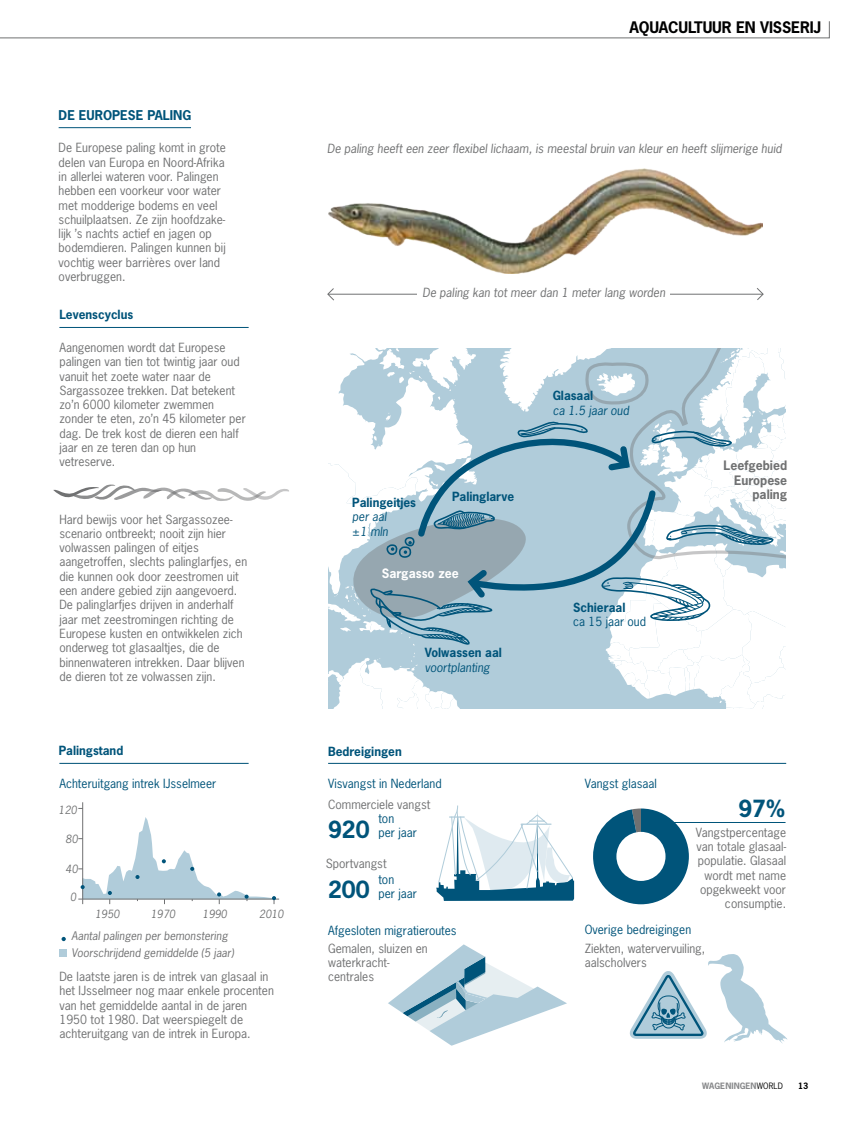
<style>
.page{position:relative;width:851px;height:1127px;background:#fff}
.page>*{position:absolute;margin:0;border:0;box-sizing:border-box;transform-origin:0 0}
.t1{font:700 22.2px "News Gothic Std";color:#00547a}
.t2{font:700 15px "News Gothic Std";letter-spacing:-.01em;color:#000}
.t3{font:700 12.75px "News Gothic Std";color:#00547a}
.t4{font:700 12.3px/14.7px "News Gothic Std";color:#707172;text-align:right}
.t5{font:700 12.3px "News Gothic Std";color:#fff}
.t6{font:11.85px/14.2px "News Gothic Std";color:#707172}
.t7{font:11.85px/14.2px "News Gothic Std";color:#00547a}
.t8{font:italic 11.85px "News Gothic Std";color:#707172}
.t9{font:700 11.85px "News Gothic Std";color:#00547a}
.t10{font:italic 11.85px/14.2px "News Gothic Std";color:#00547a}
.t11{font:italic 11.1px/16.4px "News Gothic Std";color:#707172}
.t12{font:italic 10.65px "News Gothic Std";color:#707172}
.t13{font:700 8.25px "News Gothic Std";letter-spacing:.01em;color:#87888a}
.t14{font:700 8.25px "News Gothic Std";color:#000}
.s1{font-style:normal}
.s2{font-weight:700;font-size:22.2px}
.s3{font-weight:400;color:#000}
</style>
<div class="page">
<hr style="left:328px;top:294px;width:435px;height:1px;background:#707172">
<svg style="left:327px;top:288px;width:8px;height:13px"></svg>
<div style="left:417px;top:286px;width:252px;height:16px;background:#fff"></div>
<hr style="left:78px;top:899px;width:201px;height:1px;background:#707172">
<hr style="left:82px;top:802px;width:1px;height:97px;background:#707172">
<svg style="left:78px;top:817px;width:198px;height:87px"></svg>
<svg style="left:593px;top:808px;width:95px;height:96px"></svg>
<div style="left:616px;top:832px;width:49px;height:49px;background:#fff;border-radius:50%"></div>
<svg style="left:436px;top:805px;width:138px;height:96px"></svg>
<svg style="left:388px;top:944px;width:179px;height:102px"></svg>
<hr style="left:659px;top:822px;width:126px;height:1px;background:#00547a">
<svg style="left:629px;top:954px;width:158px;height:89px"></svg>
<svg style="left:62px;top:937px;width:4px;height:4px"></svg>
<div style="left:59px;top:949px;width:8px;height:7px;background:#b0ccda"></div>
<svg style="left:328px;top:348px;width:457px;height:361px"></svg>
<svg style="left:53px;top:484px;width:236px;height:17px"></svg>
<img style="left:328px;top:168px;width:434px;height:105px">
<svg style="left:755px;top:288px;width:9px;height:12px"></svg>
<hr style="left:59px;top:327px;width:189px;height:1px;background:#00547a">
<hr style="left:59px;top:763px;width:189px;height:1px;background:#00547a">
<hr style="left:328px;top:763px;width:458px;height:1px;background:#00547a">
<hr style="left:59px;top:127px;width:132px;height:1px;background:#00547a">
<svg style="left:0;top:21px;width:830px;height:18px"></svg>
<p class="t3" style="left:59px;top:106px;width:134px">DE EUROPESE PALING</p>
<p class="t6" style="left:59px;top:141px;width:169px">De Europese paling komt in grote delen van Europa en Noord-Afrika in allerlei wateren voor. Palingen hebben een voorkeur voor water met modderige bodems en veel schuilplaatsen. Ze zijn hoofdzake&shy;lijk ’s nachts actief en jagen op bodemdieren. Palingen kunnen bij vochtig weer barrières over land overbruggen.</p>
<p class="t9" style="left:59px;top:307px;width:75px">Levenscyclus</p>
<p class="t6" style="left:59px;top:340px;width:188px">Aangenomen wordt dat Europese palingen van tien tot twintig jaar oud vanuit het zoete water naar de<br>Sargassozee trekken. Dat betekent zo’n 6000 kilometer zwemmen zonder te eten, zo’n 45 kilometer per dag. De trek kost de dieren een half jaar en ze teren dan op hun vetreserve.</p>
<p class="t6" style="left:59px;top:512px;width:189px">Hard bewijs voor het Sargassozee&shy;scenario ontbreekt; nooit zijn hier volwassen palingen of eitjes aangetroffen, slechts palinglarfjes, en die kunnen ook door zeestromen uit een andere gebied zijn aangevoerd.<br>De palinglarfjes drijven in anderhalf jaar met zeestromingen richting de Europese kusten en ontwikkelen zich onderweg tot glasaaltjes, die de binnenwateren intrekken. Daar blijven de dieren tot ze volwassen zijn.</p>
<p class="t2" style="left:629px;top:17px;width:84px">Aquacu ltuur</p>
<p class="t2" style="left:736px;top:17px;width:83px">en visserij</p>
<p class="t8" style="left:327px;top:141px;width:456px">De paling heeft een zeer flexibel lichaam, is meestal bruin van kleur en heeft slijmerige huid</p>
<p class="t8" style="left:422px;top:285px;width:244px">De paling kan tot meer dan 1 meter lang worden</p>
<p class="t9" style="left:452px;top:489px;width:64px">Palinglarve</p>
<p class="t9" style="left:352px;top:495px;width:65px">Palingeitjes</p>
<p class="t10" style="left:352px;top:510px;width:37px">per aal <span class="s1">±</span>1 mln</p>
<p class="t5" style="left:382px;top:565px;width:78px">Sargasso zee</p>
<p class="t9" style="left:424px;top:645px;width:79px">Volwassen aal</p>
<p class="t10" style="left:424px;top:660px;width:67px">voortplanting</p>
<p class="t9" style="left:552px;top:388px;width:42px">Glasaal</p>
<p class="t10" style="left:552px;top:403px;width:78px">ca 1.5 jaar oud</p>
<p class="t9" style="left:573px;top:599px;width:54px">Schieraal</p>
<p class="t7" style="left:573px;top:614px;width:74px">ca 15 jaar oud</p>
<p class="t4" style="left:723px;top:458px;width:65px">Leefgebied<br>Europese paling</p>
<p class="t9" style="left:59px;top:743px;width:66px">Palingstand</p>
<p class="t9" style="left:328px;top:743px;width:75px">Bedreigingen</p>
<p class="t7" style="left:59px;top:776px;width:158px">Achteruitgang intrek IJsselmeer</p>
<p class="t12" style="left:59px;top:803px;width:20px">120</p>
<p class="t12" style="left:66px;top:832px;width:14px">80</p>
<p class="t12" style="left:66px;top:862px;width:14px">40</p>
<p class="t12" style="left:70px;top:890px;width:8px">0</p>
<p class="t12" style="left:95px;top:907px;width:26px">1950</p>
<p class="t12" style="left:151px;top:907px;width:26px">1970</p>
<p class="t12" style="left:202px;top:907px;width:26px">1990</p>
<p class="t12" style="left:259px;top:907px;width:26px">2010</p>
<p class="t11" style="left:72px;top:928px;width:164px">Aantal palingen per bemonstering<br>Voorschrijdend gemiddelde (5 jaar)</p>
<p class="t6" style="left:59px;top:969px;width:216px">De laatste jaren is de intrek van glasaal in het IJsselmeer nog maar enkele procenten van het gemiddelde aantal in de jaren 1950 tot 1980. Dat weerspiegelt de achteruitgang van de intrek in Europa.</p>
<p class="t7" style="left:328px;top:776px;width:115px">Visvangst in Nederland</p>
<p class="t7" style="left:584px;top:776px;width:74px">Vangst glasaal</p>
<p class="t6" style="left:328px;top:797px;width:104px">Commerciele vangst</p>
<h1 class="t1" style="left:328px;top:815px;width:43px">920</h1>
<p class="t7" style="left:378px;top:811px;width:40px">ton<br>per jaar</p>
<p class="t7" style="left:328px;top:872px;width:90px;text-indent:50px">ton<br><span class="s2">200</span> per jaar</p>
<p class="t6" style="left:326px;top:857px;width:62px">Sportvangst</p>
<h1 class="t1" style="left:738px;top:794px;width:48px">97%</h1>
<p class="t6" style="left:695px;top:825px;width:92px;text-align:right">Vangstpercentage van totale glasaal&shy;populatie. Glasaal wordt met name opgekweekt voor consumptie.</p>
<p class="t7" style="left:328px;top:923px;width:130px">Afgesloten migratieroutes</p>
<p class="t6" style="left:328px;top:941px;width:101px">Gemalen, sluizen en waterkracht&shy;centrales</p>
<p class="t7" style="left:584px;top:922px;width:108px">Overige bedreigingen</p>
<p class="t6" style="left:584px;top:941px;width:122px">Ziekten, watervervuiling, aalscholvers</p>
<p class="t13" style="left:702px;top:1080px;width:82px">Wageningen<span class="s3">world</span></p>
<p class="t14" style="left:798px;top:1080px;width:12px">13</p>
</div>
